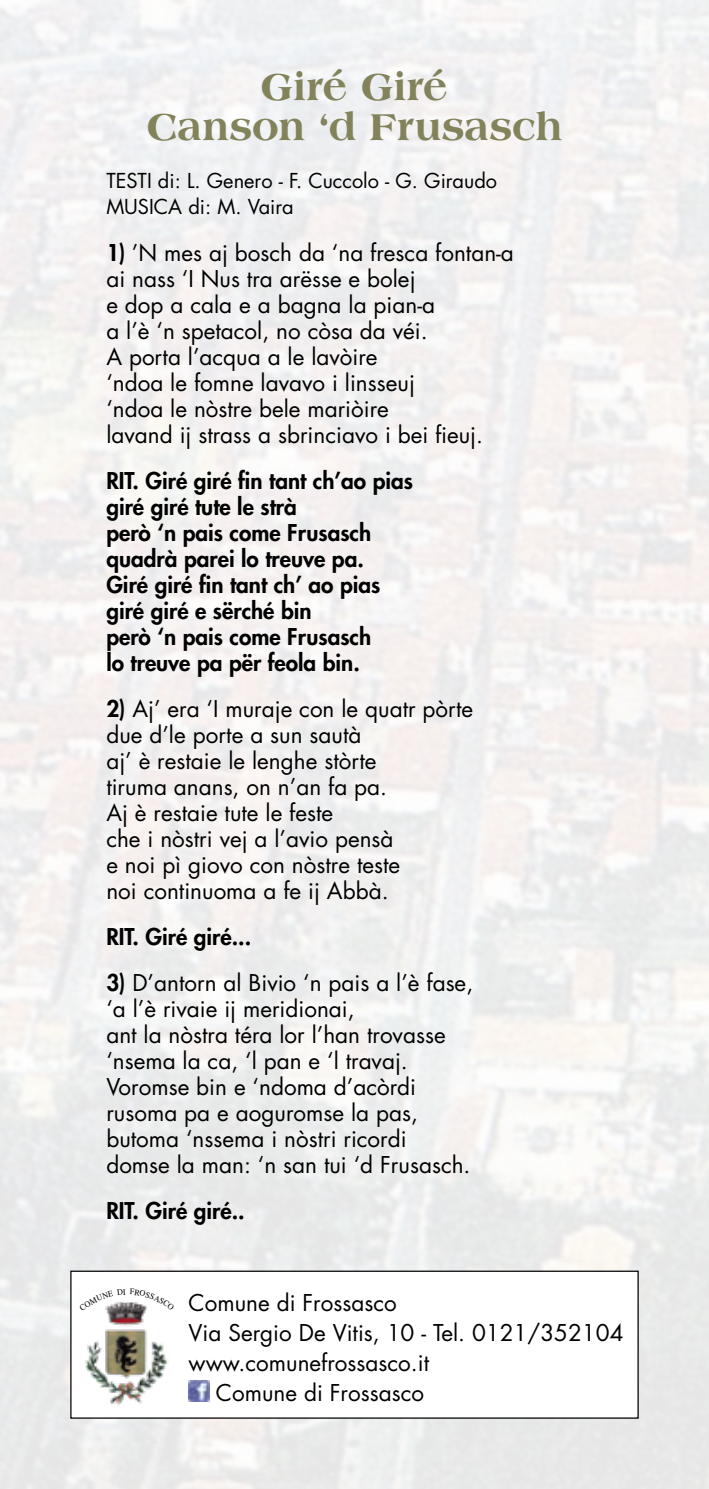
<style>
.page{position:relative;width:709px;height:1489px;background:#fff}
.page>*{position:absolute;margin:0;border:0;box-sizing:border-box;transform-origin:0 0}
.t1{font:800 40px/40px "Americana Std";color:#82825b;text-align:center}
.t2{font:22.5px/26px "Futura Std";color:#000}
.t3{font:800 22.5px/26px "Futura Std";color:#000}
.t4{font:20px/26px "Futura Std";color:#000}
.s1{font-weight:800}
</style>
<div class="page">
<img style="left:0;top:0;width:709px;height:1488px">
<div style="left:71px;top:1271px;width:567px;height:146px;background:#fff"></div>
<div style="left:70px;top:1270px;width:568px;height:148px;border:1px solid #000"></div>
<img style="left:189px;top:1380px;width:20px;height:20px">
<img style="left:85px;top:1310px;width:84px;height:96px">
<svg style="left:105px;top:1302px;width:42px;height:8px"></svg>
<h1 class="t1" style="left:146px;top:66px;width:417px">Giré Giré<br>Canson ‘d Frusasch</h1>
<p class="t4" style="left:106px;top:168px;width:392px">TESTI di: L. Genero - F. Cuccolo - G. Giraudo<br>MUSICA di: M. Vaira</p>
<p class="t2" style="left:106px;top:239px;width:409px"><span class="s1">1)</span> ’N mes aj bosch da ‘na fresca fontan-a ai nass ‘I Nus tra arësse e bolej<br>e dop a cala e a bagna la pian-a<br>a l’è ‘n spetacol, no còsa da véi.<br>A porta l’acqua a le lavòire<br>‘ndoa le fomne lavavo i linsseuj<br>‘ndoa le nòstre bele mariòire<br>lavand ij strass a sbrinciavo i bei fieuj.</p>
<p class="t3" style="left:106px;top:467px;width:308px">RIT. Giré giré fin tant ch’ao pias giré giré tute le strà<br>però ‘n pais come Frusasch quadrà parei lo treuve pa.<br>Giré giré fin tant ch’ ao pias giré giré e sërché bin<br>però ‘n pais come Frusasch<br>lo treuve pa për feola bin.</p>
<p class="t2" style="left:106px;top:695px;width:368px"><span class="s1">2)</span> Aj’ era ‘I muraje con le quatr pòrte due d’le porte a sun sautà<br>aj’ è restaie le lenghe stòrte<br>tiruma anans, on n’an fa pa.<br>Aj è restaie tute le feste<br>che i nòstri vej a l’avio pensà<br>e noi pì giovo con nòstre teste<br>noi continuoma a fe ij Abbà.</p>
<p class="t3" style="left:106px;top:923px;width:146px">RIT. Giré giré...</p>
<p class="t2" style="left:106px;top:970px;width:368px"><span class="s1">3)</span> D’antorn al Bivio ‘n pais a l’è fase, ‘a l’è rivaie ij meridionai,<br>ant la nòstra téra lor l’han trovasse ‘nsema la ca, ‘l pan e ‘l travaj.<br>Voromse bin e ‘ndoma d’acòrdi rusoma pa e aoguromse la pas, butoma ‘nssema i nòstri ricordi domse la man: ‘n san tui ‘d Frusasch.</p>
<p class="t3" style="left:106px;top:1197px;width:140px">RIT. Giré giré..</p>
<p class="t2" style="left:189px;top:1289px;width:210px">Comune di Frossasco</p>
<p class="t2" style="left:189px;top:1319px;width:436px">Via Sergio De Vitis, 10 - Tel. 0121/352104</p>
<p class="t2" style="left:189px;top:1349px;width:242px">www.comunefrossasco.it</p>
<p class="t2" style="left:216px;top:1379px;width:210px">Comune di Frossasco</p>
</div>
